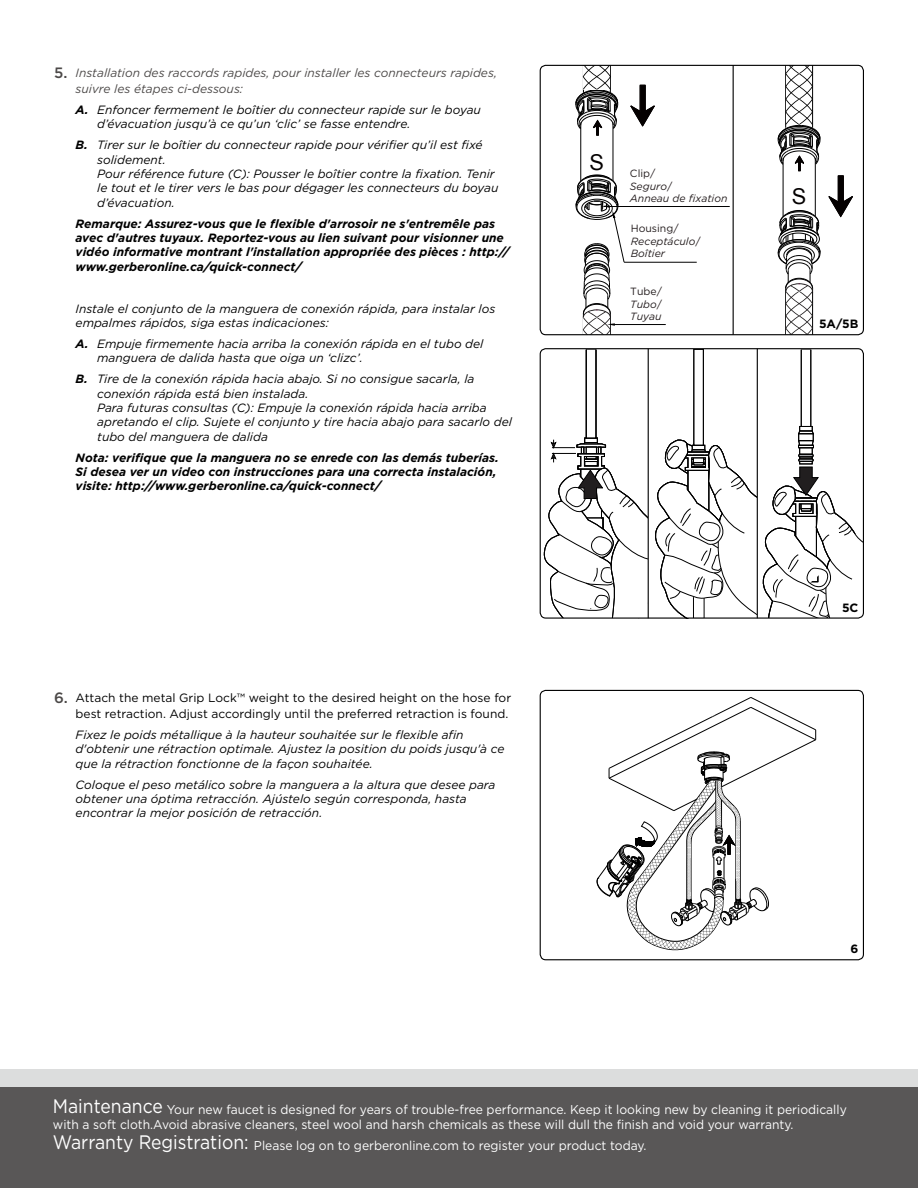
<style>
.page{position:relative;width:918px;height:1188px;background:#fff}
.page>*{position:absolute;margin:0;border:0;box-sizing:border-box;transform-origin:0 0}
.t1{font:21.75px "Arial";color:#040000}
.t2{font:12.75px/14.5px "Gotham";color:#fff;scale:.95 1}
.t3{font:italic 12px/14.4px "Gotham";color:#000}
.t4{font:italic 700 12px/14.4px "Gotham";color:#000}
.t5{font:12px/16.5px "Gotham";color:#000;text-align:right}
.t6{font:italic 12px/16.5px "Gotham";color:#4c4948}
.t7{font:700 12px "Gotham";color:#000}
.t8{font:italic 10.5px/12.6px "Gotham";color:#231c1d}
.s1{font-weight:500;font-style:normal;font-size:15px}
.s2{font-weight:700}
.s3{font-weight:500;font-size:15px;color:#4c4948}
.s4{font-style:normal}
.s5{font-size:19.5px}
</style>
<div class="page">
<div style="left:0;top:1070px;width:918px;height:118px;background:#dcdddd"></div>
<div style="left:0;top:1087px;width:918px;height:101px;background:#595757"></div>
<hr style="left:608px;top:206px;width:122px;height:1px;background:#000">
<hr style="left:624px;top:262px;width:73px;height:1px;background:#000">
<svg style="left:630px;top:85px;width:25px;height:42px"></svg>
<hr style="left:581px;top:122px;width:1px;height:59px;background:#000">
<hr style="left:613px;top:122px;width:1px;height:59px;background:#000">
<svg style="left:575px;top:67px;width:43px;height:69px"></svg>
<svg style="left:828px;top:175px;width:25px;height:42px"></svg>
<hr style="left:783px;top:158px;width:1px;height:59px;background:#000">
<hr style="left:815px;top:158px;width:1px;height:59px;background:#000">
<svg style="left:778px;top:67px;width:43px;height:105px"></svg>
<svg style="left:778px;top:210px;width:43px;height:123px"></svg>
<hr style="left:614px;top:324px;width:52px;height:1px;background:#000">
<svg style="left:576px;top:174px;width:49px;height:159px"></svg>
<div style="left:540px;top:65px;width:324px;height:270px;border:1px solid #000;border-radius:6px"></div>
<hr style="left:733px;top:65px;width:1px;height:270px;background:#000">
<div style="left:799px;top:426px;width:13px;height:5px;border:1px solid #000"></div>
<div style="left:801px;top:350px;width:10px;height:77px;border:1px solid #000"></div>
<div style="left:798px;top:433px;width:15px;height:8px;border:1px solid #000"></div>
<svg style="left:798px;top:431px;width:16px;height:3px"></svg>
<div style="left:694px;top:350px;width:10px;height:95px;border:1px solid #000"></div>
<svg style="left:655px;top:440px;width:207px;height:177px"></svg>
<svg style="left:543px;top:350px;width:105px;height:267px"></svg>
<div style="left:540px;top:348px;width:324px;height:271px;border:1px solid #000;border-radius:6px"></div>
<hr style="left:757px;top:349px;width:1px;height:269px;background:#000">
<hr style="left:648px;top:349px;width:1px;height:269px;background:#000">
<svg style="left:597px;top:697px;width:219px;height:254px"></svg>
<div style="left:540px;top:690px;width:324px;height:270px;border:1px solid #000;border-radius:6px"></div>
<p class="t6" style="left:76px;top:64px;width:423px;text-indent:-22px"><span class="s1">5.</span> Installation des raccords rapides, pour installer les connecteurs rapides, suivre les étapes ci-dessous:</p>
<p class="t3" style="left:97px;top:102px;width:385px;text-indent:-22px"><span class="s2">A.</span> Enfoncer fermement le boîtier du connecteur rapide sur le boyau d’évacuation jusqu’à ce qu’un ‘clic’ se fasse entendre.</p>
<p class="t3" style="left:97px;top:137px;width:403px;text-indent:-22px"><span class="s2">B.</span> Tirer sur le boîtier du connecteur rapide pour vérifier qu’il est fixé solidement.<br>Pour référence future (C): Pousser le boîtier contre la fixation. Tenir le tout et le tirer vers le bas pour dégager les connecteurs du boyau d’évacuation.</p>
<p class="t4" style="left:76px;top:216px;width:435px">Remarque: Assurez-vous que le flexible d'arrosoir ne s'entremêle pas avec d'autres tuyaux. Reportez-vous au lien suivant pour visionner une vidéo informative montrant l'installation appropriée des pièces : http:// www.gerberonline.ca/quick-connect/</p>
<p class="t3" style="left:76px;top:301px;width:421px">Instale el conjunto de la manguera de conexión rápida, para instalar los empalmes rápidos, siga estas indicaciones:</p>
<p class="t3" style="left:97px;top:336px;width:388px;text-indent:-22px"><span class="s2">A.</span> Empuje firmemente hacia arriba la conexión rápida en el tubo del manguera de dalida hasta que oiga un ‘clizc’.</p>
<p class="t3" style="left:97px;top:371px;width:416px;text-indent:-22px"><span class="s2">B.</span> Tire de la conexión rápida hacia abajo. Si no consigue sacarla, la conexión rápida está bien instalada.<br>Para futuras consultas (C): Empuje la conexión rápida hacia arriba apretando el clip. Sujete el conjunto y tire hacia abajo para sacarlo del tubo del manguera de dalida</p>
<p class="t4" style="left:76px;top:450px;width:425px">Nota: verifique que la manguera no se enrede con las demás tuberías.<br>Si desea ver un video con instrucciones para una correcta instalación, visite: http://www.gerberonline.ca/quick-connect/</p>
<p class="t5" style="left:54px;top:689px;width:459px"><span class="s3">6.</span> Attach the metal Grip Lock™ weight to the desired height on the hose for best retraction. Adjust accordingly until the preferred retraction is found.</p>
<p class="t3" style="left:76px;top:727px;width:430px">Fixez le poids métallique à la hauteur souhaitée sur le flexible afin d'obtenir une rétraction optimale. Ajustez la position du poids jusqu'à ce que la rétraction fonctionne de la façon souhaitée.</p>
<p class="t3" style="left:76px;top:777px;width:421px">Coloque el peso metálico sobre la manguera a la altura que desee para obtener una óptima retracción. Ajústelo según corresponda, hasta encontrar la mejor posición de retracción.</p>
<h1 class="t1" style="left:589px;top:148px;width:16px">S</h1>
<p class="t8" style="left:630px;top:167px;width:99px"><span class="s4">Clip/<br></span>Seguro<span class="s4">/<br></span>Anneau de fixation</p>
<p class="t8" style="left:631px;top:222px;width:71px"><span class="s4">Housing/<br></span>Receptáculo<span class="s4">/<br></span>Boîtier</p>
<p class="t8" style="left:630px;top:285px;width:33px;text-align:justify"><span class="s4">Tube/ </span>Tubo<span class="s4">/ </span>Tuyau</p>
<h1 class="t1" style="left:792px;top:182px;width:16px">S</h1>
<p class="t7" style="left:819px;top:317px;width:41px">5A/5B</p>
<p class="t7" style="left:842px;top:600px;width:18px">5C</p>
<p class="t7" style="left:850px;top:942px;width:9px">6</p>
<p class="t2" style="left:53px;top:1102px;width:837px"><span class="s5">Maintenance</span> Your new faucet is designed for years of trouble-free performance. Keep it looking new by cleaning it periodically with a soft cloth.Avoid abrasive cleaners, steel wool and harsh chemicals as these will dull the finish and void your warranty.</p>
<p class="t2" style="left:53px;top:1137px;width:626px"><span class="s5">Warranty Registration:</span> Please log on to gerberonline.com to register your product today.</p>
</div>
